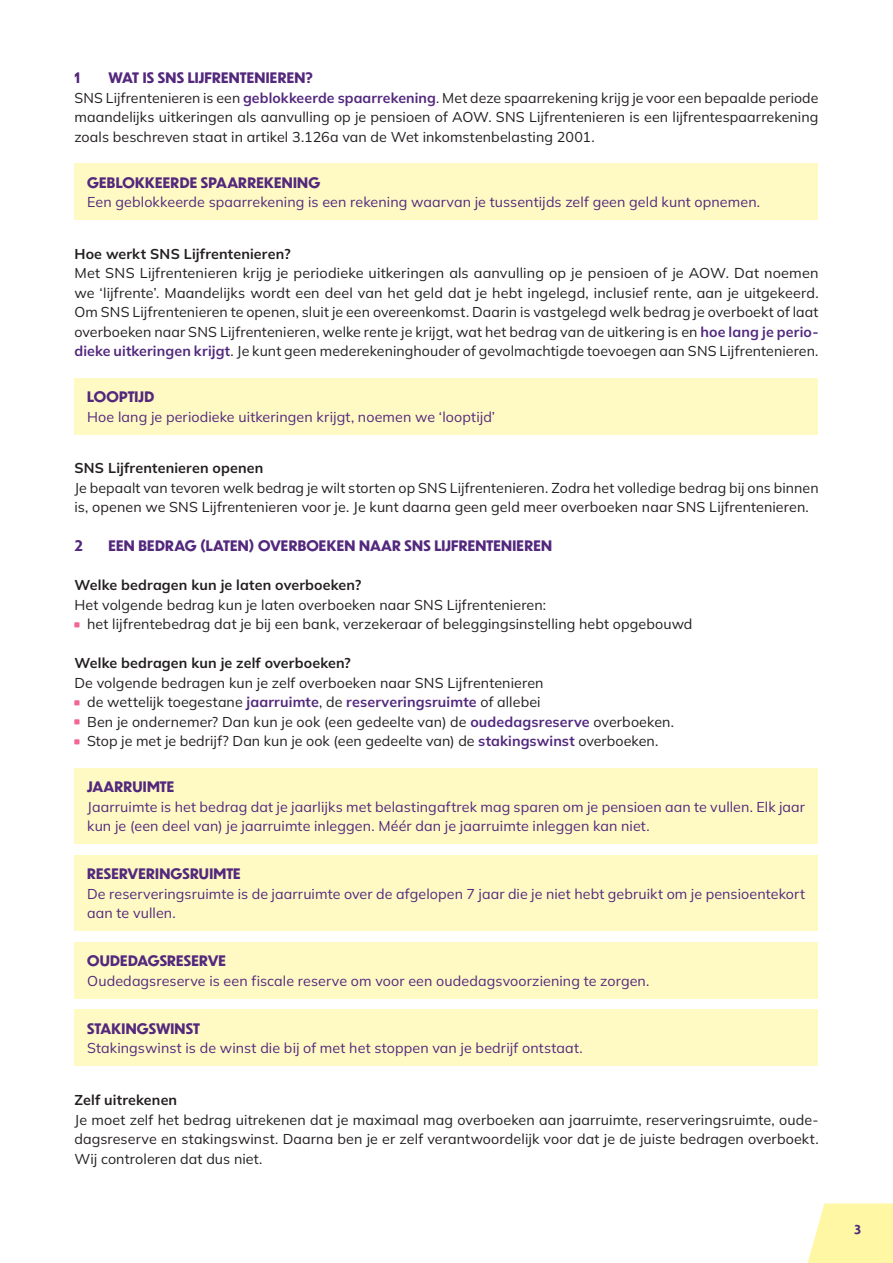
<style>
.page{position:relative;width:893px;height:1263px;background:#fff}
.page>*{position:absolute;margin:0;border:0;box-sizing:border-box;transform-origin:0 0}
.t1{font:14.25px/19.5px "Mulish";letter-spacing:.01em;color:#231f20;text-align:justify}
.t2{font:14.25px/19.5px "Mulish";letter-spacing:.01em;color:#53287d}
.t3{font:700 14.25px "SNS Dunbar Tall";letter-spacing:.01em;color:#53287d}
.t4{font:700 14.25px "Mulish";letter-spacing:.01em;color:#231f20}
.t5{font:700 12px "SNS Dunbar Tall";color:#53287d}
.s1{font-weight:700;color:#53287d}
</style>
<div class="page">
<svg style="left:808px;top:1203px;width:85px;height:60px"></svg>
<div style="left:74px;top:164px;width:744px;height:56px;background:#fffac4"></div>
<div style="left:74px;top:378px;width:744px;height:56px;background:#fffac4"></div>
<div style="left:74px;top:768px;width:744px;height:76px;background:#fffac4"></div>
<div style="left:74px;top:855px;width:744px;height:76px;background:#fffac4"></div>
<div style="left:74px;top:942px;width:744px;height:56px;background:#fffac4"></div>
<div style="left:74px;top:1010px;width:744px;height:56px;background:#fffac4"></div>
<p class="t3" style="left:74px;top:68px;width:7px">1</p>
<p class="t3" style="left:108px;top:68px;width:206px">WAT IS SNS LIJFRENTENIEREN?</p>
<p class="t1" style="left:74px;top:88px;width:746px">SNS Lijfrentenieren is een <span class="s1">geblokkeerde spaarrekening</span>. Met deze spaarrekening krijg je voor een bepaalde periode maandelijks uitkeringen als aanvulling op je pensioen of AOW. SNS Lijfrentenieren is een lijfrentespaarrekening zoals beschreven staat in artikel 3.126a van de Wet inkomstenbelasting 2001.</p>
<p class="t3" style="left:87px;top:172px;width:235px">GEBLOKKEERDE SPAARREKENING</p>
<p class="t2" style="left:87px;top:192px;width:674px">Een geblokkeerde spaarrekening is een rekening waarvan je tussentijds zelf geen geld kunt opnemen.</p>
<p class="t4" style="left:74px;top:244px;width:218px">Hoe werkt SNS Lijfrentenieren?</p>
<p class="t1" style="left:74px;top:263px;width:746px">Met SNS Lijfrentenieren krijg je periodieke uitkeringen als aanvulling op je pensioen of je AOW. Dat noemen we ‘lijfrente’. Maandelijks wordt een deel van het geld dat je hebt ingelegd, inclusief rente, aan je uitgekeerd.<br>Om SNS Lijfrentenieren te openen, sluit je een overeenkomst. Daarin is vastgelegd welk bedrag je overboekt of laat overboeken naar SNS Lijfrentenieren, welke rente je krijgt, wat het bedrag van de uitkering is en <span class="s1">hoe lang je perio&shy;dieke uitkeringen krijgt</span>. Je kunt geen mederekeninghouder of gevolmachtigde toevoegen aan SNS Lijfrentenieren.</p>
<p class="t3" style="left:87px;top:386px;width:69px">LOOPTIJD</p>
<p class="t2" style="left:87px;top:406px;width:410px">Hoe lang je periodieke uitkeringen krijgt, noemen we ‘looptijd’</p>
<p class="t4" style="left:74px;top:459px;width:190px">SNS Lijfrentenieren openen</p>
<p class="t1" style="left:74px;top:478px;width:746px">Je bepaalt van tevoren welk bedrag je wilt storten op SNS Lijfrentenieren. Zodra het volledige bedrag bij ons binnen is, openen we SNS Lijfrentenieren voor je. Je kunt daarna geen geld meer overboeken naar SNS Lijfrentenieren.</p>
<p class="t3" style="left:74px;top:536px;width:10px">2</p>
<p class="t3" style="left:108px;top:536px;width:445px">EEN BEDRAG (LATEN) OVERBOEKEN NAAR SNS LIJFRENTENIEREN</p>
<p class="t4" style="left:74px;top:576px;width:288px">Welke bedragen kun je laten overboeken?</p>
<p class="t1" style="left:87px;top:595px;width:607px;text-indent:-13px">Het volgende bedrag kun je laten overboeken naar SNS Lijfrentenieren:<br>het lijfrentebedrag dat je bij een bank, verzekeraar of beleggingsinstelling hebt opgebouwd</p>
<p class="t4" style="left:74px;top:654px;width:278px">Welke bedragen kun je zelf overboeken?</p>
<p class="t1" style="left:87px;top:673px;width:588px;text-align:left;text-indent:-13px">De volgende bedragen kun je zelf overboeken naar SNS Lijfrentenieren<br>de wettelijk toegestane <span class="s1">jaarruimte</span>, de <span class="s1">reserveringsruimte</span> of allebei<br>Ben je ondernemer? Dan kun je ook (een gedeelte van) de <span class="s1">oudedagsreserve</span> overboeken.<br>Stop je met je bedrijf? Dan kun je ook (een gedeelte van) de <span class="s1">stakingswinst</span> overboeken.</p>
<p class="t3" style="left:87px;top:776px;width:89px">JAARRUIMTE</p>
<p class="t2" style="left:87px;top:796px;width:719px">Jaarruimte is het bedrag dat je jaarlijks met belastingaftrek mag sparen om je pensioen aan te vullen. Elk jaar kun je (een deel van) je jaarruimte inleggen. Méér dan je jaarruimte inleggen kan niet.</p>
<p class="t3" style="left:87px;top:863px;width:155px">RESERVERINGSRUIMTE</p>
<p class="t2" style="left:87px;top:883px;width:719px">De reserveringsruimte is de jaarruimte over de afgelopen 7 jaar die je niet hebt gebruikt om je pensioentekort aan te vullen.</p>
<p class="t3" style="left:87px;top:950px;width:140px">OUDEDAGSRESERVE</p>
<p class="t2" style="left:87px;top:970px;width:564px">Oudedagsreserve is een fiscale reserve om voor een oudedagsvoorziening te zorgen.</p>
<p class="t3" style="left:87px;top:1018px;width:114px">STAKINGSWINST</p>
<p class="t2" style="left:87px;top:1038px;width:497px">Stakingswinst is de winst die bij of met het stoppen van je bedrijf ontstaat.</p>
<p class="t4" style="left:74px;top:1090px;width:104px">Zelf uitrekenen</p>
<p class="t1" style="left:74px;top:1109px;width:746px">Je moet zelf het bedrag uitrekenen dat je maximaal mag overboeken aan jaarruimte, reserveringsruimte, oude&shy;dagsreserve en stakingswinst. Daarna ben je er zelf verantwoordelijk voor dat je de juiste bedragen overboekt.<br>Wij controleren dat dus niet.</p>
<p class="t5" style="left:855px;top:1221px;width:8px">3</p>
</div>
